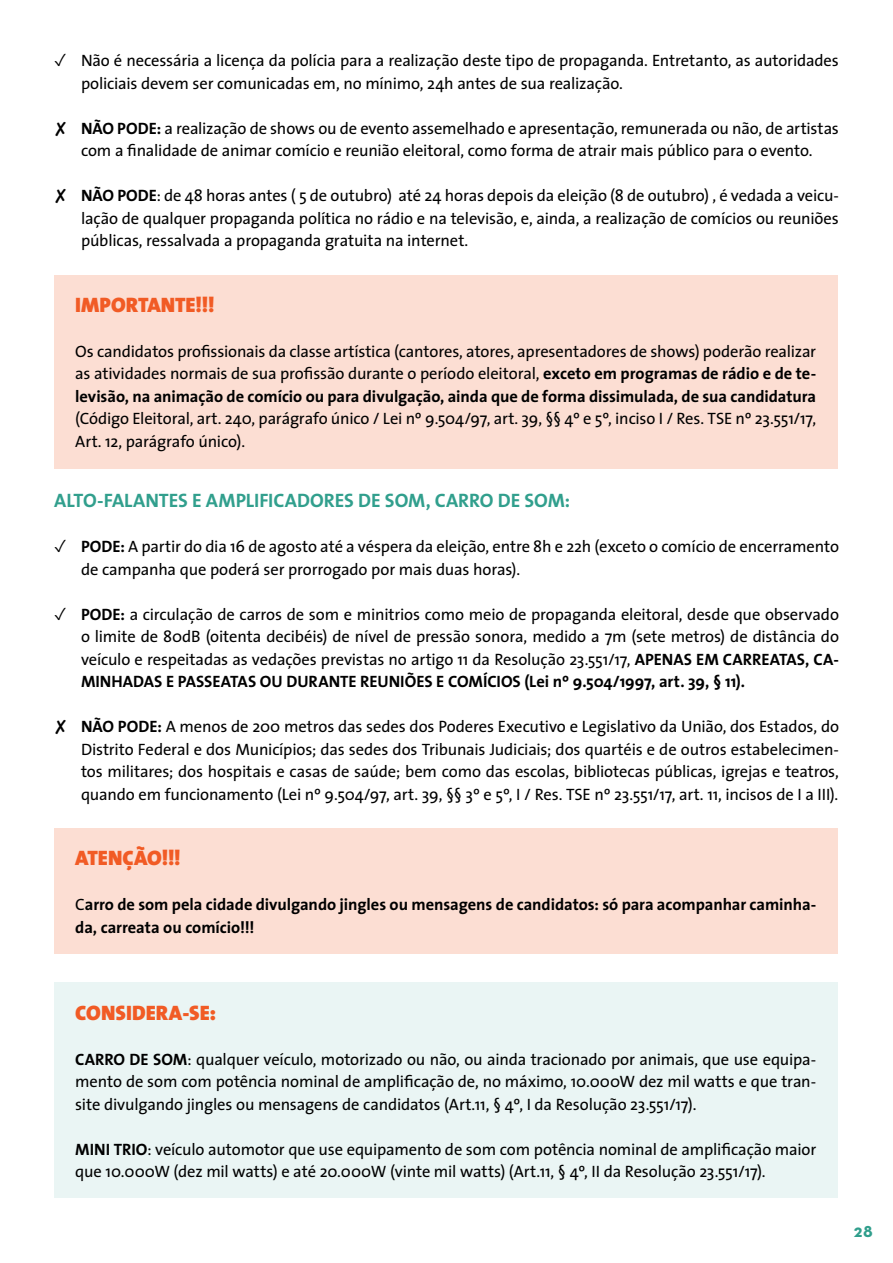
<style>
.page{position:relative;width:893px;height:1263px;background:#fff}
.page>*{position:absolute;margin:0;border:0;box-sizing:border-box;transform-origin:0 0}
.t1{font:900 21px "The Sans";color:#f15b25}
.t2{font:700 19.5px "The Sans";letter-spacing:-.005em;color:#319f8d}
.t3{font:700 18px "Neutra Text";color:#309e8c}
.t4{font:16.5px/22.5px "The Sans";letter-spacing:-.01em;color:#000;text-align:justify}
.t5{font:700 16.5px/22.5px "The Sans";letter-spacing:-.005em;color:#000}
.s1{font-weight:700}
.s2{font-weight:400}
</style>
<div class="page">
<div style="left:54px;top:275px;width:783px;height:193px;background:#fcded3"></div>
<div style="left:54px;top:828px;width:783px;height:126px;background:#fcded3"></div>
<div style="left:54px;top:982px;width:783px;height:216px;background:#eaf5f4"></div>
<p class="t4" style="left:81px;top:49px;width:759px;text-indent:-27px">✓ Não é necessária a licença da polícia para a realização deste tipo de propaganda. Entretanto, as autoridades policiais devem ser comunicadas em, no mínimo, 24h antes de sua realização.</p>
<p class="t4" style="left:54px;top:117px;width:786px;text-align:center">✘ <span class="s1">NÃO PODE:</span> a realização de shows ou de evento assemelhado e apresentação, remunerada ou não, de artistas com a finalidade de animar comício e reunião eleitoral, como forma de atrair mais público para o evento.</p>
<p class="t4" style="left:81px;top:184px;width:759px;text-indent:-27px">✘ <span class="s1">NÃO PODE</span>: de 48 horas antes ( 5 de outubro) até 24 horas depois da eleição (8 de outubro) , é vedada a veicu&shy;lação de qualquer propaganda política no rádio e na televisão, e, ainda, a realização de comícios ou reuniões públicas, ressalvada a propaganda gratuita na internet.</p>
<p class="t1" style="left:75px;top:287px;width:141px">IMPORTANTE!!!</p>
<p class="t4" style="left:75px;top:340px;width:742px">Os candidatos profissionais da classe artística (cantores, atores, apresentadores de shows) poderão realizar as atividades normais de sua profissão durante o período eleitoral, <span class="s1">exceto em programas de rádio e de te&shy;levisão, na animação de comício ou para divulgação, ainda que de forma dissimulada, de sua candidatura</span></p>
<p class="t4" style="left:75px;top:407px;width:742px">(Código Eleitoral, art. 240, parágrafo único / Lei nº 9.504/97, art. 39, §§ 4º e 5º, inciso I / Res. TSE nº 23.551/17,<br>Art. 12, parágrafo único).</p>
<p class="t2" style="left:54px;top:484px;width:518px">ALTO-FALANTES E AMPLIFICADORES DE SOM, CARRO DE SOM:</p>
<p class="t4" style="left:81px;top:535px;width:759px;text-indent:-27px">✓ <span class="s1">PODE:</span> A partir do dia 16 de agosto até a véspera da eleição, entre 8h e 22h (exceto o comício de encerramento de campanha que poderá ser prorrogado por mais duas horas).</p>
<p class="t4" style="left:81px;top:602px;width:759px;text-indent:-27px">✓ <span class="s1">PODE:</span> a circulação de carros de som e minitrios como meio de propaganda eleitoral, desde que observado o limite de 80dB (oitenta decibéis) de nível de pressão sonora, medido a 7m (sete metros) de distância do veículo e respeitadas as vedações previstas no artigo 11 da Resolução 23.551/17, <span class="s1">APENAS EM CARREATAS, CA-MINHADAS E PASSEATAS OU DURANTE REUNIÕES E COMÍCIOS (Lei nº 9.504/1997, art. 39, § 11).</span></p>
<p class="t4" style="left:81px;top:715px;width:760px;text-indent:-27px">✘ <span class="s1">NÃO PODE:</span> A menos de 200 metros das sedes dos Poderes Executivo e Legislativo da União, dos Estados, do Distrito Federal e dos Municípios; das sedes dos Tribunais Judiciais; dos quartéis e de outros estabelecimen&shy;tos militares; dos hospitais e casas de saúde; bem como das escolas, bibliotecas públicas, igrejas e teatros, quando em funcionamento (Lei nº 9.504/97, art. 39, §§ 3º e 5º, I / Res. TSE nº 23.551/17, art. 11, incisos de I a III).</p>
<p class="t1" style="left:75px;top:840px;width:107px">ATENÇÃO!!!</p>
<p class="t5" style="left:75px;top:893px;width:742px"><span class="s2">C</span>arro de som pela cidade divulgando jingles ou mensagens de candidatos: só para acompanhar caminha&shy;da, carreata ou comício!!!</p>
<p class="t1" style="left:75px;top:995px;width:142px">CONSIDERA-SE:</p>
<p class="t4" style="left:75px;top:1047px;width:742px"><span class="s1">CARRO DE SOM</span>: qualquer veículo, motorizado ou não, ou ainda tracionado por animais, que use equipa&shy;mento de som com potência nominal de amplificação de, no máximo, 10.000W dez mil watts e que tran&shy;site divulgando jingles ou mensagens de candidatos (Art.11, § 4º, I da Resolução 23.551/17).</p>
<p class="t4" style="left:75px;top:1137px;width:742px"><span class="s1">MINI TRIO</span>: veículo automotor que use equipamento de som com potência nominal de amplificação maior que 10.000W (dez mil watts) e até 20.000W (vinte mil watts) (Art.11, § 4º, II da Resolução 23.551/17).</p>
<p class="t3" style="left:854px;top:1219px;width:20px">28</p>
</div>
